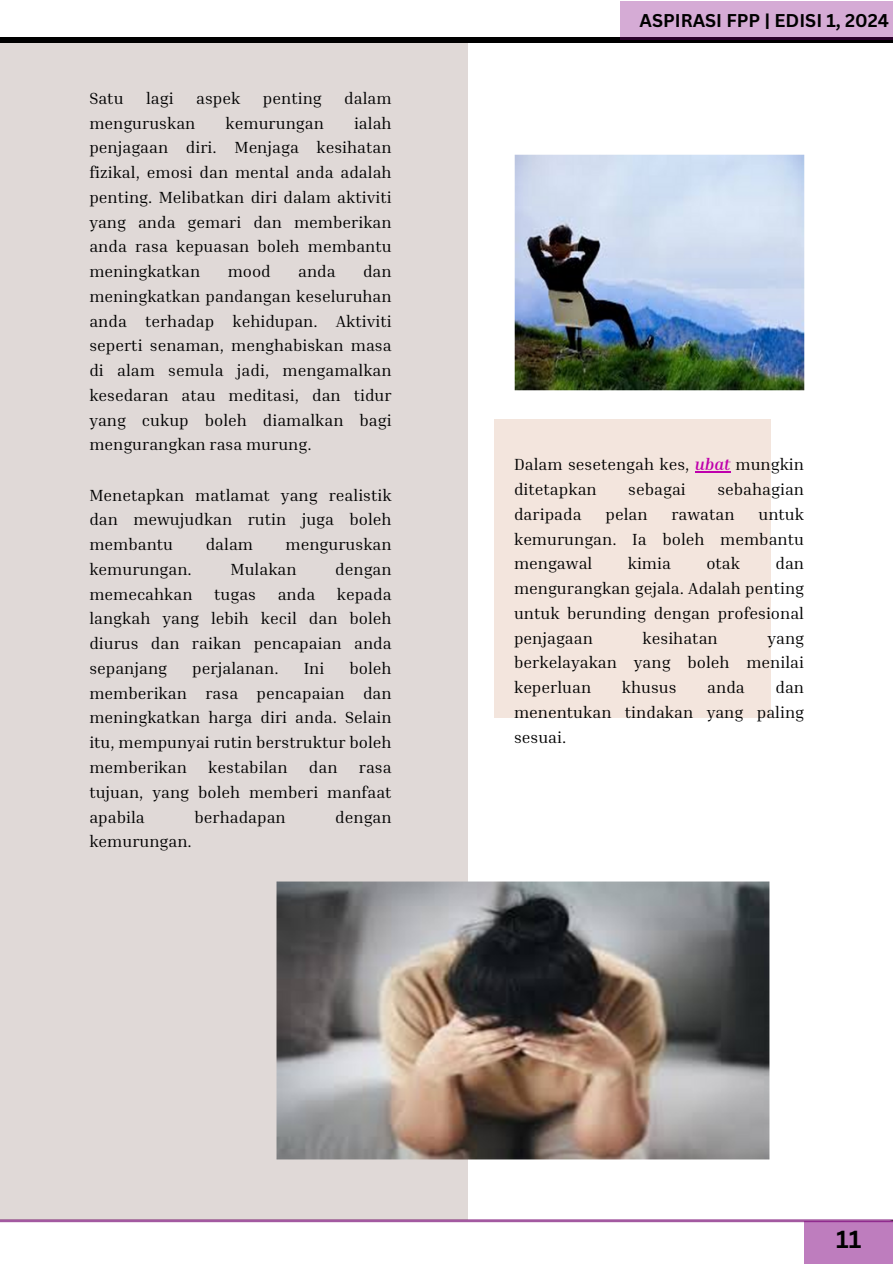
<style>
.page{position:relative;width:893px;height:1264px;background:#fff}
.page>*{position:absolute;margin:0;border:0;box-sizing:border-box;transform-origin:0 0}
.t1{font:700 24px "Canva Sans";color:#000}
.t2{font:700 18px "Canva Sans";color:#000}
.t3{font:16.5px/24.8px "Inria Serif";color:#000;text-align:justify}
.s1{font-weight:700;font-style:italic;color:#bf00ac}
</style>
<div class="page">
<hr style="left:0;top:38px;width:892px;height:4px;background:#000">
<div style="left:620px;top:1px;width:272px;height:39px;background:#d5abd5"></div>
<svg style="left:0;top:1219px;width:892px;height:3px;background:#a968a5"></svg>
<div style="left:804px;top:1220px;width:88px;height:43px;background:#be7dbe"></div>
<div style="left:0;top:43px;width:468px;height:1176px;background:#e0d9d7"></div>
<div style="left:493px;top:419px;width:277px;height:298px;background:#f3e5dd"></div>
<img style="left:514px;top:155px;width:290px;height:235px">
<img style="left:277px;top:882px;width:492px;height:277px">
<hr style="left:694px;top:471px;width:36px;height:1px;background:#bf00ac">
<p class="t3" style="left:89px;top:85px;width:36px">Satu</p>
<p class="t3" style="left:146px;top:85px;width:29px">lagi</p>
<p class="t3" style="left:196px;top:85px;width:46px">aspek</p>
<p class="t3" style="left:263px;top:85px;width:60px">penting</p>
<p class="t3" style="left:344px;top:85px;width:49px">dalam</p>
<p class="t3" style="left:89px;top:110px;width:108px">menguruskan</p>
<p class="t3" style="left:225px;top:110px;width:100px">kemurungan</p>
<p class="t3" style="left:89px;top:110px;width:304px;text-indent:265px">ialah penjagaan diri. Menjaga kesihatan fizikal, emosi dan mental anda adalah penting. Melibatkan diri dalam aktiviti yang anda gemari dan memberikan anda rasa kepuasan boleh membantu meningkatkan</p>
<p class="t3" style="left:89px;top:258px;width:304px;text-indent:274px">dan meningkatkan pandangan keseluruhan anda terhadap kehidupan. Aktiviti seperti senaman, menghabiskan masa di alam semula jadi, mengamalkan kesedaran atau meditasi, dan tidur yang cukup boleh diamalkan bagi mengurangkan rasa murung.</p>
<p class="t3" style="left:228px;top:258px;width:45px">mood</p>
<p class="t3" style="left:298px;top:258px;width:39px">anda</p>
<p class="t3" style="left:89px;top:482px;width:304px">Menetapkan matlamat yang realistik dan mewujudkan rutin juga boleh membantu</p>
<p class="t3" style="left:206px;top:531px;width:49px">dalam</p>
<p class="t3" style="left:285px;top:531px;width:108px">menguruskan</p>
<p class="t3" style="left:89px;top:556px;width:104px">kemurungan.</p>
<p class="t3" style="left:230px;top:556px;width:68px">Mulakan</p>
<p class="t3" style="left:335px;top:556px;width:58px">dengan</p>
<p class="t3" style="left:89px;top:581px;width:105px">memecahkan</p>
<p class="t3" style="left:214px;top:581px;width:43px">tugas</p>
<p class="t3" style="left:278px;top:581px;width:39px">anda</p>
<p class="t3" style="left:89px;top:581px;width:304px;text-indent:247px">kepada langkah yang lebih kecil dan boleh diurus dan raikan pencapaian anda sepanjang</p>
<p class="t3" style="left:89px;top:655px;width:304px;text-indent:260px">boleh memberikan rasa pencapaian dan meningkatkan harga diri anda. Selain itu, mempunyai rutin berstruktur boleh memberikan</p>
<p class="t3" style="left:192px;top:655px;width:88px">perjalanan.</p>
<p class="t3" style="left:304px;top:655px;width:22px">Ini</p>
<p class="t3" style="left:208px;top:754px;width:81px">kestabilan</p>
<p class="t3" style="left:309px;top:754px;width:30px">dan</p>
<p class="t3" style="left:89px;top:754px;width:304px;text-indent:269px">rasa tujuan, yang boleh memberi manfaat apabila</p>
<p class="t3" style="left:194px;top:804px;width:93px">berhadapan</p>
<p class="t3" style="left:335px;top:804px;width:58px">dengan</p>
<p class="t3" style="left:89px;top:828px;width:104px">kemurungan.</p>
<p class="t2" style="left:639px;top:8px;width:251px">ASPIRASI FPP | EDISI 1, 2024</p>
<p class="t3" style="left:514px;top:451px;width:291px">Dalam sesetengah kes, <span class="s1">ubat</span> mungkin ditetapkan</p>
<p class="t3" style="left:628px;top:476px;width:59px">sebagai</p>
<p class="t3" style="left:717px;top:476px;width:88px">sebahagian</p>
<p class="t3" style="left:514px;top:501px;width:291px;text-indent:244px">untuk kemurungan. Ia boleh membantu mengawal</p>
<p class="t3" style="left:514px;top:501px;width:69px">daripada</p>
<p class="t3" style="left:605px;top:501px;width:44px">pelan</p>
<p class="t3" style="left:671px;top:501px;width:65px">rawatan</p>
<p class="t3" style="left:514px;top:550px;width:291px;text-indent:261px">dan mengurangkan gejala. Adalah penting untuk berunding dengan profesional penjagaan</p>
<p class="t3" style="left:627px;top:550px;width:45px">kimia</p>
<p class="t3" style="left:706px;top:550px;width:35px">otak</p>
<p class="t3" style="left:642px;top:625px;width:77px">kesihatan</p>
<p class="t3" style="left:514px;top:625px;width:291px;text-indent:253px">yang berkelayakan yang boleh menilai keperluan</p>
<p class="t3" style="left:514px;top:674px;width:291px;text-indent:261px">dan menentukan tindakan yang paling sesuai.</p>
<p class="t3" style="left:622px;top:674px;width:56px">khusus</p>
<p class="t3" style="left:707px;top:674px;width:39px">anda</p>
<p class="t1" style="left:836px;top:1221px;width:27px">11</p>
</div>
